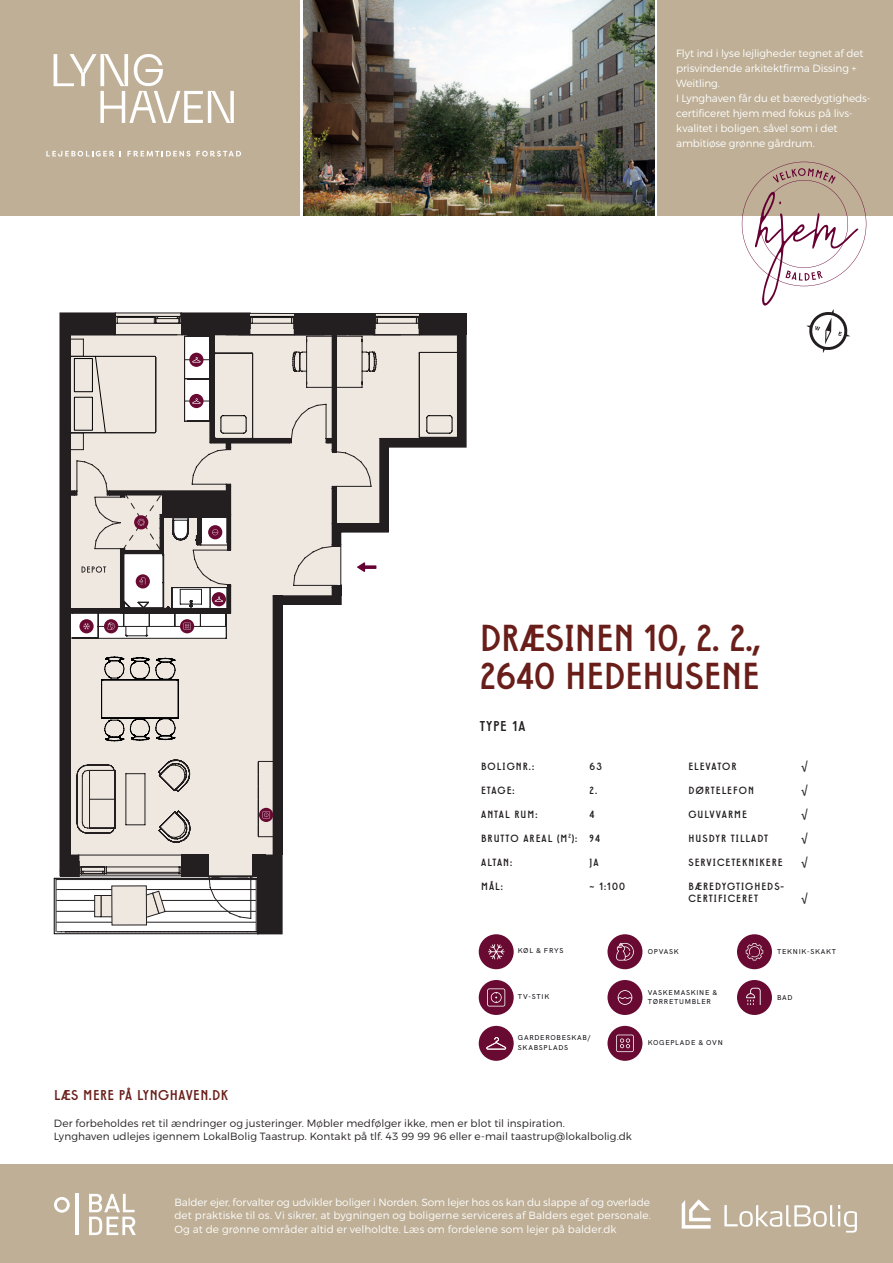
<style>
.page{position:relative;width:893px;height:1263px;background:#fff}
.page>*{position:absolute;margin:0;border:0;box-sizing:border-box;transform-origin:0 0}
.t1{font:600 37.5px/37.5px "Neue Droschke";color:#691e19}
.t2{font:600 14.25px "Neue Droschke";letter-spacing:.04em;color:#691e19}
.t3{font:600 14.25px "Neue Droschke";letter-spacing:.06em;color:#231f20}
.t4{font:300 10.5px/15px "Montserrat";letter-spacing:-.01em;color:#fff}
.t5{font:300 10.5px/13.5px "Montserrat";letter-spacing:.01em;color:#231f20}
.t6{font:600 10.5px/12px "Neue Droschke";letter-spacing:.1em;color:#231f20}
.t7{font:500 7.05px/9.1px "HK Grotesk";letter-spacing:.1em;color:#0e0c12}
</style>
<div class="page">
<div style="left:0;top:0;width:300px;height:216px;background:#beaf96"></div>
<div style="left:657px;top:0;width:236px;height:216px;background:#beaf96"></div>
<svg style="left:46px;top:151px;width:68px;height:6px"></svg>
<svg style="left:127px;top:151px;width:63px;height:6px"></svg>
<svg style="left:196px;top:151px;width:45px;height:6px"></svg>
<svg style="left:54px;top:54px;width:180px;height:69px"></svg>
<img style="left:303px;top:0;width:351px;height:216px">
<svg style="left:742px;top:162px;width:124px;height:191px"></svg>
<div style="left:479px;top:980px;width:35px;height:35px;background:#680a31;border-radius:50%"></div>
<svg style="left:487px;top:988px;width:18px;height:18px"></svg>
<div style="left:479px;top:1026px;width:35px;height:35px;background:#680a31;border-radius:50%"></div>
<svg style="left:486px;top:1037px;width:20px;height:13px"></svg>
<div style="left:479px;top:934px;width:35px;height:35px;background:#680a31;border-radius:50%"></div>
<svg style="left:488px;top:944px;width:16px;height:15px"></svg>
<div style="left:737px;top:934px;width:35px;height:35px;background:#680a31;border-radius:50%"></div>
<svg style="left:746px;top:943px;width:17px;height:17px"></svg>
<div style="left:607px;top:980px;width:35px;height:35px;background:#680a31;border-radius:50%"></div>
<svg style="left:618px;top:990px;width:14px;height:15px"></svg>
<div style="left:607px;top:934px;width:35px;height:35px;background:#680a31;border-radius:50%"></div>
<svg style="left:616px;top:943px;width:18px;height:17px"></svg>
<div style="left:607px;top:1026px;width:35px;height:35px;background:#680a31;border-radius:50%"></div>
<svg style="left:616px;top:1034px;width:18px;height:18px"></svg>
<div style="left:737px;top:980px;width:35px;height:35px;background:#680a31;border-radius:50%"></div>
<svg style="left:746px;top:988px;width:15px;height:17px"></svg>
<div style="left:0;top:1165px;width:893px;height:98px;background:#beaf96"></div>
<svg style="left:54px;top:1197px;width:16px;height:16px"></svg>
<hr style="left:75px;top:1194px;width:4px;height:41px;background:#fff">
<svg style="left:89px;top:1194px;width:47px;height:41px"></svg>
<svg style="left:724px;top:1205px;width:133px;height:27px"></svg>
<svg style="left:682px;top:1199px;width:29px;height:29px"></svg>
<div style="left:457px;top:335px;width:9px;height:112px;background:#231f20"></div>
<svg style="left:56px;top:334px;width:333px;height:600px"></svg>
<div style="left:60px;top:313px;width:55px;height:22px;background:#231f20"></div>
<div style="left:419px;top:314px;width:47px;height:21px;background:#231f20"></div>
<div style="left:258px;top:855px;width:24px;height:79px;background:#231f20"></div>
<div style="left:252px;top:854px;width:13px;height:23px;background:#231f20"></div>
<div style="left:181px;top:854px;width:28px;height:23px;background:#231f20"></div>
<hr style="left:332px;top:486px;width:4px;height:40px;background:#231f20">
<div style="left:332px;top:585px;width:9px;height:11px;background:#231f20"></div>
<div style="left:259px;top:808px;width:14px;height:14px;background:#680a31;border-radius:50%"></div>
<svg style="left:262px;top:811px;width:8px;height:7px"></svg>
<div style="left:79px;top:619px;width:15px;height:14px;background:#680a31;border-radius:50%"></div>
<svg style="left:83px;top:623px;width:7px;height:6px"></svg>
<div style="left:104px;top:619px;width:14px;height:14px;background:#680a31;border-radius:50%"></div>
<svg style="left:107px;top:623px;width:8px;height:7px"></svg>
<svg style="left:180px;top:619px;width:14px;height:14px"></svg>
<svg style="left:184px;top:623px;width:7px;height:7px"></svg>
<svg style="left:65px;top:313px;width:393px;height:137px;background:#c1bbb6"></svg>
<svg style="left:69px;top:486px;width:163px;height:128px;background:#b8b1ae"></svg>
<svg style="left:60px;top:855px;width:198px;height:64px"></svg>
<div style="left:101px;top:895px;width:22px;height:22px;background:#eee8e0"></div>
<div style="left:101px;top:895px;width:23px;height:22px;border:1px solid #231f20"></div>
<div style="left:95px;top:895px;width:6px;height:22px;background:#eee8e0"></div>
<div style="left:94px;top:895px;width:7px;height:22px;border:1px solid #231f20"></div>
<div style="left:112px;top:886px;width:35px;height:39px;background:#eee8e0"></div>
<div style="left:111px;top:885px;width:36px;height:40px;border:1px solid #231f20"></div>
<svg style="left:101px;top:656px;width:78px;height:85px;background:#c5c0ba"></svg>
<svg style="left:357px;top:562px;width:19px;height:10px"></svg>
<p class="t4" style="left:676px;top:46px;width:196px">Flyt ind i lyse lejligheder tegnet af det prisvindende arkitektfirma Dissing +<br>Weitling.<br>I Lynghaven får du et bæredygtigheds&shy;certificeret hjem med fokus på livs&shy;kvalitet i boligen, såvel som i det ambitiøse grønne gårdrum.</p>
<p class="t1" style="left:480px;top:620px;width:282px">DRÆSINEN 10, 2. 2.,<br>2640 HEDEHUSENE</p>
<p class="t3" style="left:480px;top:718px;width:47px">TYPE 1A</p>
<p class="t6" style="left:481px;top:760px;width:54px">BOLIGNR.:</p>
<p class="t6" style="left:590px;top:760px;width:14px">63</p>
<p class="t6" style="left:481px;top:784px;width:35px">ETAGE:</p>
<p class="t6" style="left:590px;top:784px;width:9px">2.</p>
<p class="t6" style="left:481px;top:808px;width:58px">ANTAL RUM:</p>
<p class="t6" style="left:590px;top:808px;width:7px">4</p>
<p class="t6" style="left:481px;top:832px;width:121px">BRUTTO AREAL (M<sup>2</sup>): 94</p>
<p class="t6" style="left:481px;top:856px;width:33px">ALTAN:</p>
<p class="t6" style="left:590px;top:856px;width:11px">JA</p>
<p class="t6" style="left:481px;top:880px;width:23px">MÅL:</p>
<p class="t6" style="left:590px;top:880px;width:37px">~ 1:100</p>
<p class="t7" style="left:518px;top:946px;width:47px">KØL &amp; FRYS</p>
<p class="t6" style="left:688px;top:760px;width:50px">ELEVATOR</p>
<p class="t6" style="left:801px;top:760px;width:8px">√</p>
<p class="t6" style="left:688px;top:784px;width:67px">DØRTELEFON</p>
<p class="t6" style="left:801px;top:784px;width:8px">√</p>
<p class="t6" style="left:688px;top:808px;width:60px">GULVVARME</p>
<p class="t6" style="left:801px;top:808px;width:8px">√</p>
<p class="t6" style="left:688px;top:832px;width:81px">HUSDYR TILLADT</p>
<p class="t6" style="left:801px;top:832px;width:8px">√</p>
<p class="t6" style="left:688px;top:856px;width:96px">SERVICETEKNIKERE</p>
<p class="t6" style="left:801px;top:856px;width:8px">√</p>
<p class="t6" style="left:688px;top:880px;width:97px">BÆREDYGTIGHEDS-<br>CERTIFICERET</p>
<p class="t6" style="left:801px;top:892px;width:8px">√</p>
<p class="t7" style="left:648px;top:946px;width:32px">OPVASK</p>
<p class="t7" style="left:777px;top:946px;width:60px">TEKNIK-SKAKT</p>
<p class="t7" style="left:518px;top:991px;width:33px">TV-STIK</p>
<p class="t7" style="left:648px;top:987px;width:71px">VASKEMASKINE &amp;<br>TØRRETUMBLER</p>
<h2 class="t2" style="left:54px;top:1087px;width:176px">LÆS MERE PÅ LYNGHAVEN.DK</h2>
<p class="t7" style="left:518px;top:1033px;width:74px">GARDEROBESKAB/<br>SKABSPLADS</p>
<p class="t5" style="left:54px;top:1116px;width:580px">Der forbeholdes ret til ændringer og justeringer. Møbler medfølger ikke, men er blot til inspiration.<br>Lynghaven udlejes igennem LokalBolig Taastrup. Kontakt på tlf. 43 99 99 96 eller e-mail taastrup@lokalbolig.dk</p>
<p class="t7" style="left:648px;top:1037px;width:76px">KOGEPLADE &amp; OVN</p>
<p class="t4" style="left:174px;top:1195px;width:478px;line-height:13.5px;text-align:justify">Balder ejer, forvalter og udvikler boliger i Norden. Som lejer hos os kan du slappe af og overlade det praktiske til os. Vi sikrer, at bygningen og boligerne serviceres af Balders eget personale.<br>Og at de grønne områder altid er velholdte. Læs om fordelene som lejer på balder.dk</p>
<p class="t7" style="left:777px;top:992px;width:17px">BAD</p>
</div>
